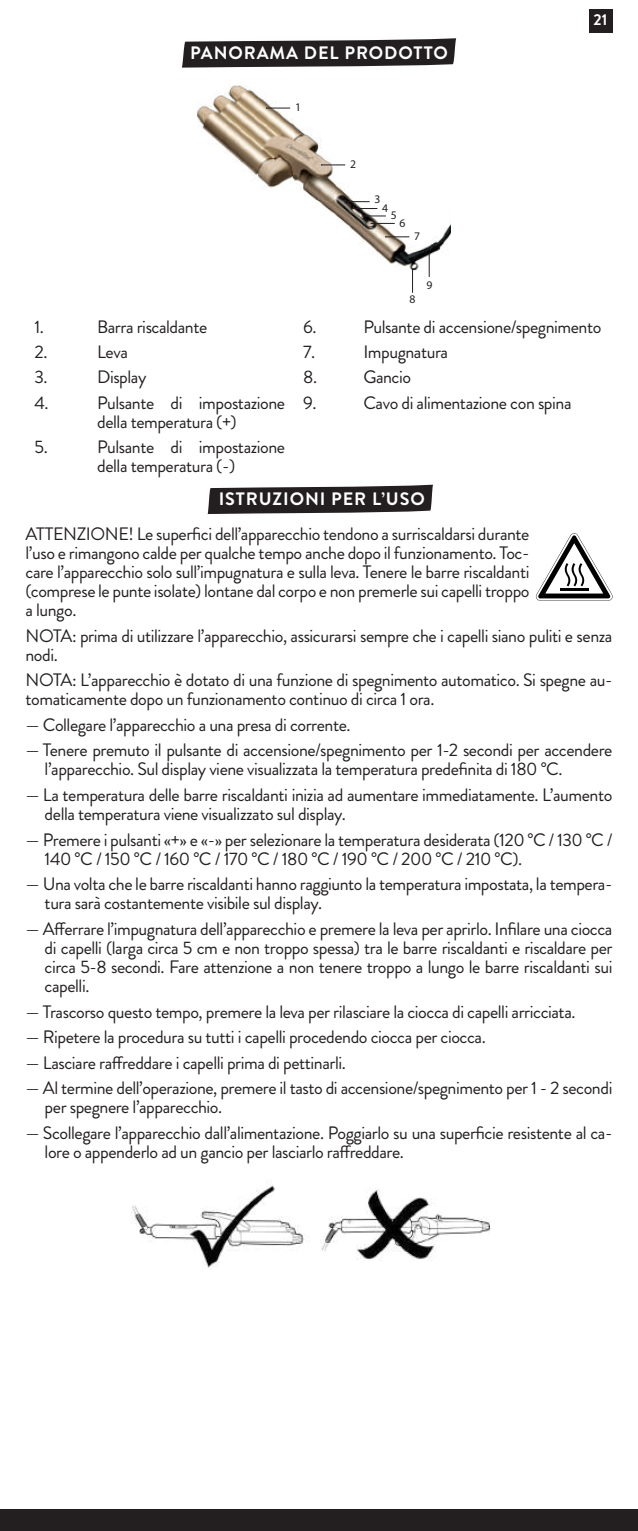
<style>
.page{position:relative;width:638px;height:1531px;background:#fff}
.page>*{position:absolute;margin:0;border:0;box-sizing:border-box;transform-origin:0 0}
.t1{font:18px/19.1px "Brandon Grotesque";letter-spacing:-.025em;color:#231f20}
.t2{font:700 18px "Brandon Grotesque";letter-spacing:.05em;color:#fff}
.t3{font:700 15.75px "Brandon Grotesque";color:#fff}
.t4{font:11.7px "Myriad Pro";color:#231f20}
</style>
<div class="page">
<div style="left:0;top:1509px;width:638px;height:22px;background:#231f20"></div>
<div style="left:588px;top:9px;width:24px;height:24px;background:#231f20"></div>
<svg style="left:182px;top:38px;width:274px;height:30px;background:#423f40"></svg>
<img style="left:196px;top:85px;width:255px;height:188px">
<svg style="left:266px;top:107px;width:24px;height:2px"></svg>
<svg style="left:321px;top:164px;width:24px;height:2px"></svg>
<svg style="left:345px;top:201px;width:25px;height:1px"></svg>
<svg style="left:353px;top:208px;width:24px;height:1px"></svg>
<svg style="left:361px;top:215px;width:25px;height:2px"></svg>
<svg style="left:370px;top:223px;width:25px;height:1px"></svg>
<svg style="left:385px;top:236px;width:24px;height:1px"></svg>
<svg style="left:412px;top:268px;width:1px;height:25px"></svg>
<svg style="left:428px;top:253px;width:2px;height:24px"></svg>
<svg style="left:207px;top:485px;width:226px;height:29px;background:#3d393a"></svg>
<img style="left:131px;top:1184px;width:360px;height:86px">
<svg style="left:536px;top:533px;width:76px;height:68px"></svg>
<hr style="left:560px;top:588px;width:28px;height:3px;background:#000001">
<p class="t2" style="left:190px;top:40px;width:259px">PANORAMA DEL PRODOTTO</p>
<p class="t4" style="left:295px;top:100px;width:7px">1</p>
<p class="t4" style="left:350px;top:157px;width:7px">2</p>
<p class="t4" style="left:374px;top:192px;width:7px">3</p>
<p class="t4" style="left:382px;top:201px;width:7px">4</p>
<p class="t4" style="left:391px;top:208px;width:7px">5</p>
<p class="t4" style="left:400px;top:216px;width:7px">6</p>
<p class="t4" style="left:414px;top:229px;width:7px">7</p>
<p class="t4" style="left:426px;top:277px;width:7px">9</p>
<p class="t4" style="left:409px;top:292px;width:7px">8</p>
<p class="t3" style="left:593px;top:9px;width:15px">21</p>
<p class="t1" style="left:35px;top:317px;width:11px">1.</p>
<p class="t1" style="left:97px;top:317px;width:112px">Barra riscaldante</p>
<p class="t1" style="left:303px;top:317px;width:15px">6.</p>
<p class="t1" style="left:363px;top:317px;width:239px">Pulsante di accensione/spegnimento</p>
<p class="t1" style="left:35px;top:343px;width:14px">2.</p>
<p class="t1" style="left:97px;top:343px;width:32px">Leva</p>
<p class="t1" style="left:303px;top:343px;width:14px">7.</p>
<p class="t1" style="left:363px;top:343px;width:86px">Impugnatura</p>
<p class="t1" style="left:35px;top:368px;width:15px">3.</p>
<p class="t1" style="left:97px;top:368px;width:51px">Display</p>
<p class="t1" style="left:303px;top:368px;width:15px">8.</p>
<p class="t1" style="left:363px;top:368px;width:49px">Gancio</p>
<p class="t1" style="left:35px;top:393px;width:16px">4.</p>
<p class="t1" style="left:97px;top:393px;width:189px">Pulsante di impostazione della temperatura (+)</p>
<p class="t1" style="left:303px;top:393px;width:15px">9.</p>
<p class="t1" style="left:363px;top:393px;width:210px">Cavo di alimentazione con spina</p>
<p class="t1" style="left:35px;top:438px;width:15px">5.</p>
<p class="t1" style="left:97px;top:438px;width:189px">Pulsante di impostazione della temperatura (-)</p>
<p class="t2" style="left:219px;top:486px;width:207px">ISTRUZIONI PER L’USO</p>
<p class="t1" style="left:26px;top:524px;width:505px;text-align:justify">ATTENZIONE! Le superfici dell’apparecchio tendono a surriscaldarsi durante l’uso e rimangono calde per qualche tempo anche dopo il funzionamento. Toc&shy;care l’apparecchio solo sull’impugnatura e sulla leva. Tenere le barre riscaldanti (comprese le punte isolate) lontane dal corpo e non premerle sui capelli troppo a lungo.</p>
<p class="t1" style="left:26px;top:626px;width:588px">NOTA: prima di utilizzare l’apparecchio, assicurarsi sempre che i capelli siano puliti e senza nodi.</p>
<p class="t1" style="left:26px;top:671px;width:588px">NOTA: L’apparecchio è dotato di una funzione di spegnimento automatico. Si spegne au&shy;tomaticamente dopo un funzionamento continuo di circa 1 ora.</p>
<p class="t1" style="left:26px;top:715px;width:326px">— Collegare l’apparecchio a una presa di corrente.</p>
<p class="t1" style="left:45px;top:741px;width:569px;text-indent:-19px">— Tenere premuto il pulsante di accensione/spegnimento per 1-2 secondi per accendere l’apparecchio. Sul display viene visualizzata la temperatura predefinita di 180 °C.</p>
<p class="t1" style="left:45px;top:785px;width:569px;text-indent:-19px">— La temperatura delle barre riscaldanti inizia ad aumentare immediatamente. L’aumento della temperatura viene visualizzato sul display.</p>
<p class="t1" style="left:45px;top:830px;width:569px;text-indent:-19px">— Premere i pulsanti «+» e «-» per selezionare la temperatura desiderata (120 °C / 130 °C /<br>140 °C / 150 °C / 160 °C / 170 °C / 180 °C / 190 °C / 200 °C / 210 °C).</p>
<p class="t1" style="left:45px;top:875px;width:569px;text-indent:-19px">— Una volta che le barre riscaldanti hanno raggiunto la temperatura impostata, la tempera&shy;tura sarà costantemente visibile sul display.</p>
<p class="t1" style="left:45px;top:919px;width:569px;text-align:justify;text-indent:-19px">— Afferrare l’impugnatura dell’apparecchio e premere la leva per aprirlo. Infilare una ciocca di capelli (larga circa 5 cm e non troppo spessa) tra le barre riscaldanti e riscaldare per circa 5-8 secondi. Fare attenzione a non tenere troppo a lungo le barre riscaldanti sui capelli.</p>
<p class="t1" style="left:26px;top:1002px;width:551px">— Trascorso questo tempo, premere la leva per rilasciare la ciocca di capelli arricciata.</p>
<p class="t1" style="left:26px;top:1028px;width:462px">— Ripetere la procedura su tutti i capelli procedendo ciocca per ciocca.</p>
<p class="t1" style="left:26px;top:1053px;width:322px">— Lasciare raffreddare i capelli prima di pettinarli.</p>
<p class="t1" style="left:45px;top:1079px;width:569px;text-indent:-19px">— Al termine dell’operazione, premere il tasto di accensione/spegnimento per 1 - 2 secondi per spegnere l’apparecchio.</p>
<p class="t1" style="left:45px;top:1123px;width:569px;text-indent:-19px">— Scollegare l’apparecchio dall’alimentazione. Poggiarlo su una superficie resistente al ca&shy;lore o appenderlo ad un gancio per lasciarlo raffreddare.</p>
</div>
